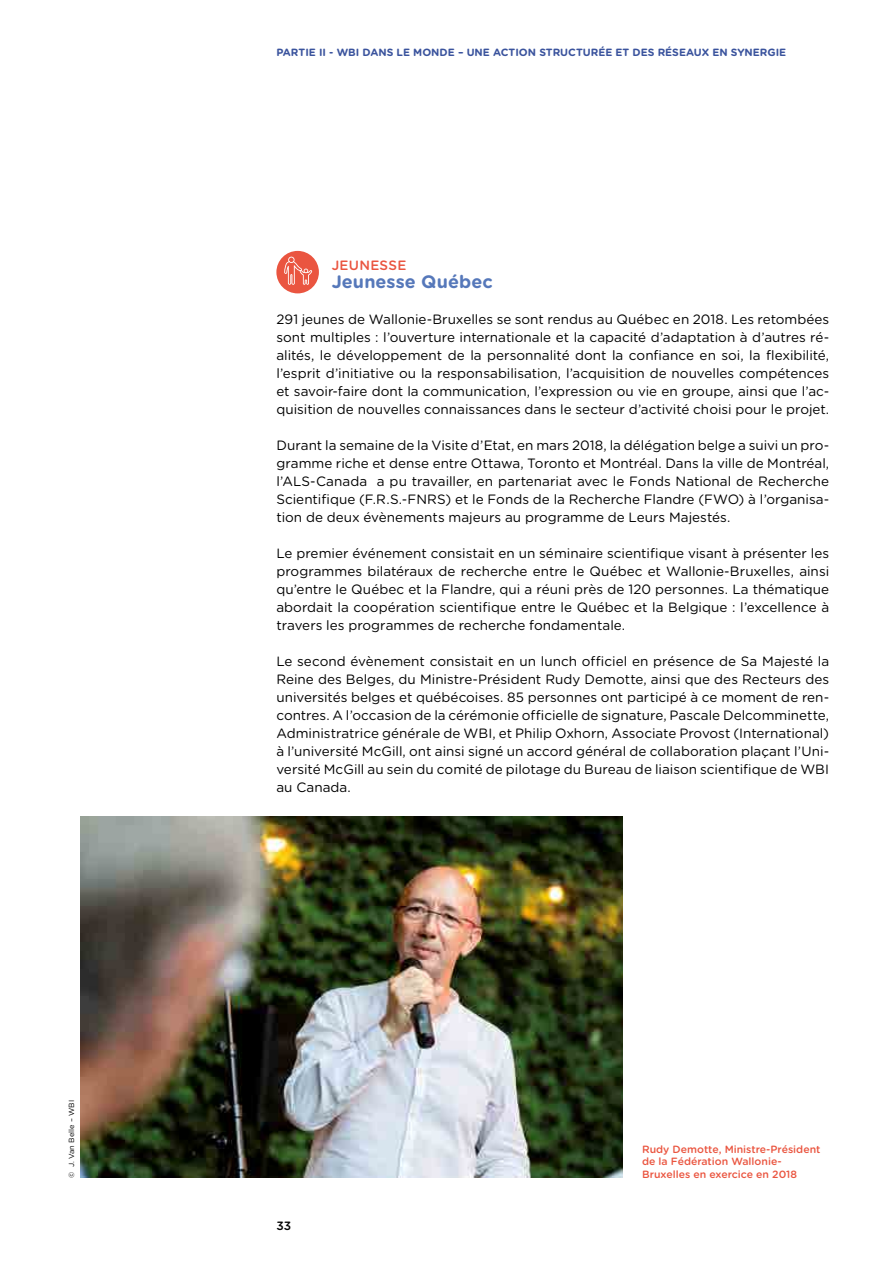
<style>
.page{position:relative;width:893px;height:1263px;background:#fff}
.page>*{position:absolute;margin:0;border:0;box-sizing:border-box;transform-origin:0 0}
.texte_courant{font:700 18px "Gotham Rounded";letter-spacing:.005em;color:#5678ba}
.texte_courant-2{font:13.5px/18px "Gotham Rounded";color:#000;text-align:justify}
.texte_courant-3{font:500 13.5px "Gotham Rounded";letter-spacing:.02em;color:#ea5540}
.t1{font:500 12px "Gotham Rounded";color:#000}
.t2{font:500 10.5px/12.6px "Gotham Rounded";color:#ea5540}
.t3{font:700 10.5px "Gotham Rounded";color:#3a539d}
.t4{font:7.5px "Gotham Rounded";color:#000}
</style>
<div class="page">
<div style="left:276px;top:251px;width:43px;height:42px;background:#ea5540;border-radius:50%"></div>
<svg style="left:284px;top:257px;width:28px;height:28px"></svg>
<img style="left:81px;top:816px;width:542px;height:362px">
<p class="t4" style="left:67px;top:1178px;width:79px;rotate:-90deg">© J. Van Belle – WBI</p>
<p class="t3" style="left:276px;top:46px;width:511px">PARTIE II - WBI DANS LE MONDE – UNE ACTION STRUCTURÉE ET DES RÉSEAUX EN SYNERGIE</p>
<p class="texte_courant-3" style="left:332px;top:257px;width:76px">JEUNESSE</p>
<p class="texte_courant" style="left:332px;top:271px;width:163px">Jeunesse Québec</p>
<p class="texte_courant-2" style="left:276px;top:310px;width:554px">291 jeunes de Wallonie-Bruxelles se sont rendus au Québec en 2018. Les retombées sont multiples : l’ouverture internationale et la capacité d’adaptation à d’autres ré&shy;alités, le développement de la personnalité dont la confiance en soi, la flexibilité, l’esprit d’initiative ou la responsabilisation, l’acquisition de nouvelles compétences et savoir-faire dont la communication, l’expression ou vie en groupe, ainsi que l’ac&shy;quisition de nouvelles connaissances dans le secteur d’activité choisi pour le projet.</p>
<p class="texte_courant-2" style="left:276px;top:436px;width:554px">Durant la semaine de la Visite d’Etat, en mars 2018, la délégation belge a suivi un pro&shy;gramme riche et dense entre Ottawa, Toronto et Montréal. Dans la ville de Montréal, l’ALS-Canada a pu travailler, en partenariat avec le Fonds National de Recherche Scientifique (F.R.S.-FNRS) et le Fonds de la Recherche Flandre (FWO) à l’organisa&shy;tion de deux évènements majeurs au programme de Leurs Majestés.</p>
<p class="texte_courant-2" style="left:276px;top:544px;width:554px">Le premier événement consistait en un séminaire scientifique visant à présenter les programmes bilatéraux de recherche entre le Québec et Wallonie-Bruxelles, ainsi qu’entre le Québec et la Flandre, qui a réuni près de 120 personnes. La thématique abordait la coopération scientifique entre le Québec et la Belgique : l’excellence à travers les programmes de recherche fondamentale.</p>
<p class="texte_courant-2" style="left:276px;top:652px;width:554px">Le second évènement consistait en un lunch officiel en présence de Sa Majesté la Reine des Belges, du Ministre-Président Rudy Demotte, ainsi que des Recteurs des universités belges et québécoises. 85 personnes ont participé à ce moment de ren&shy;contres. A l’occasion de la cérémonie officielle de signature, Pascale Delcomminette, Administratrice générale de WBI, et Philip Oxhorn, Associate Provost (International) à l’université McGill, ont ainsi signé un accord général de collaboration plaçant l’Uni&shy;versité McGill au sein du comité de pilotage du Bureau de liaison scientifique de WBI au Canada.</p>
<p class="t1" style="left:276px;top:1218px;width:16px">33</p>
<p class="t2" style="left:642px;top:1143px;width:180px">Rudy Demotte, Ministre-Président de la Fédération Wallonie-<br>Bruxelles en exercice en 2018</p>
</div>
